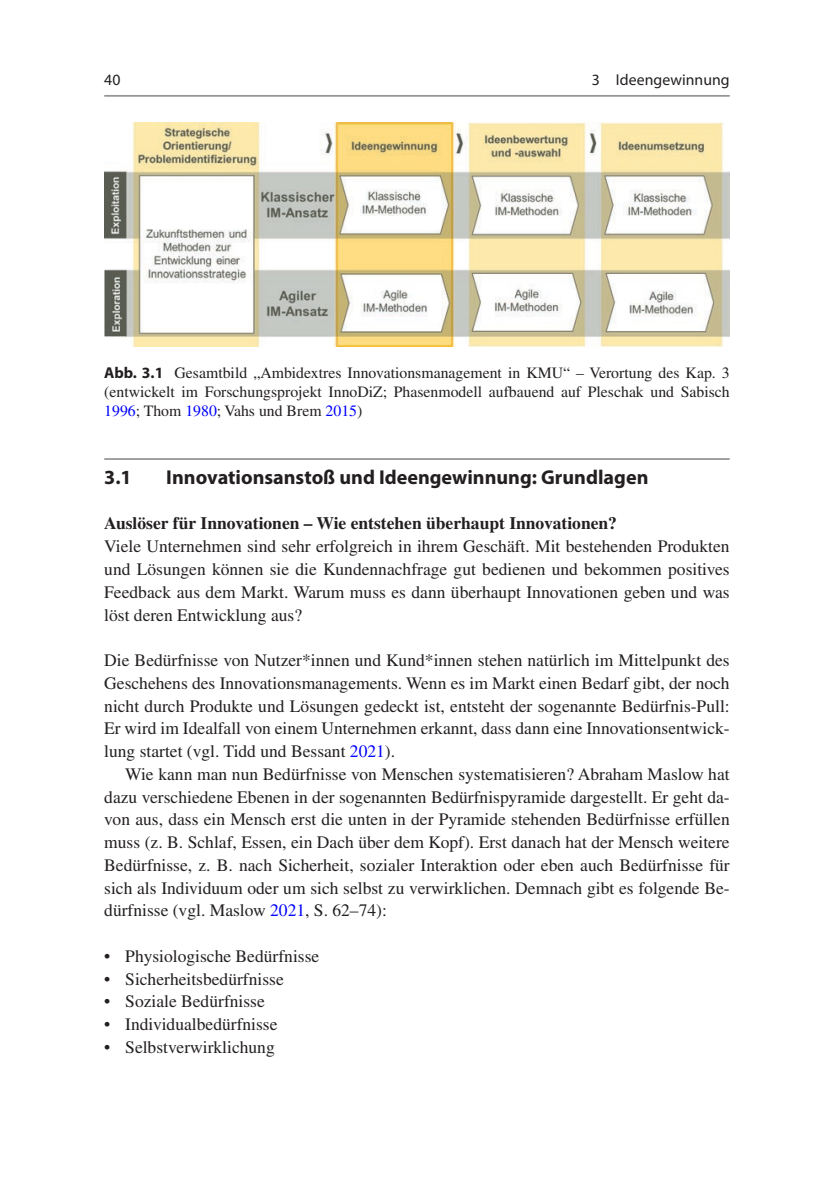
<style>
.page{position:relative;width:834px;height:1191px;background:#fff}
.page>*{position:absolute;margin:0;border:0;box-sizing:border-box;transform-origin:0 0}
._1_hd{font:700 20.12px "Myriad Pro";color:#231f20}
.Text{font:17.5px/22.8px "Times LT Std";color:#231f20;text-align:justify}
.Text_flush{font:17.5px/22.8px "Times LT Std";color:#231f20;text-align:justify}
.B_title_Overview{font:700 17.5px "Times LT Std";color:#231f20}
.t1{font:15.75px/19.2px "Times LT Std";color:#231f20;text-align:justify}
.t2{font:15.75px "Myriad Pro";letter-spacing:.005em;color:#231f20}
.s1{font-family:"Myriad Pro";font-weight:700}
.s2{color:#00f}
</style>
<div class="page">
<img style="left:105px;top:122px;width:624px;height:224px">
<hr style="left:104px;top:458px;width:625px;height:2px;background:#939598">
<hr style="left:104px;top:95px;width:625px;height:2px;background:#939598">
<p class="t2" style="left:104px;top:70px;width:18px">40</p>
<p class="t2" style="left:592px;top:70px;width:139px">3 Ideengewinnung</p>
<p class="t1" style="left:104px;top:363px;width:627px"><span class="s1">Abb. 3.1</span> Gesamtbild „Ambidextres Innovationsmanagement in KMU“ – Verortung des Kap. 3 (entwickelt im Forschungsprojekt InnoDiZ; Phasenmodell aufbauend auf Pleschak und Sabisch <span class="s2">1996</span>; Thom <span class="s2">1980</span>; Vahs und Brem <span class="s2">2015</span>)</p>
<h2 class="_1_hd" style="left:104px;top:464px;width:29px">3.1</h2>
<h2 class="_1_hd" style="left:166px;top:464px;width:483px">Innovationsanstoß und Ideengewinnung: Grundlagen</h2>
<p class="B_title_Overview" style="left:104px;top:513px;width:514px">Auslöser für Innovationen – Wie entstehen überhaupt Innovationen?</p>
<p class="Text_flush" style="left:104px;top:535px;width:627px">Viele Unternehmen sind sehr erfolgreich in ihrem Geschäft. Mit bestehenden Produkten und Lösungen können sie die Kundennachfrage gut bedienen und bekommen positives Feedback aus dem Markt. Warum muss es dann überhaupt Innovationen geben und was löst deren Entwicklung aus?</p>
<p class="Text" style="left:104px;top:648px;width:627px">Die Bedürfnisse von Nutzer*innen und Kund*innen stehen natürlich im Mittelpunkt des Geschehens des Innovationsmanagements. Wenn es im Markt einen Bedarf gibt, der noch nicht durch Produkte und Lösungen gedeckt ist, entsteht der sogenannte Bedürfnis-Pull:<br>Er wird im Idealfall von einem Unternehmen erkannt, dass dann eine Innovationsentwick&shy;lung startet (vgl. Tidd und Bessant <span class="s2">2021</span>).</p>
<p class="Text" style="left:104px;top:762px;width:627px;text-indent:21px">Wie kann man nun Bedürfnisse von Menschen systematisieren? Abraham Maslow hat dazu verschiedene Ebenen in der sogenannten Bedürfnispyramide dargestellt. Er geht da&shy;von aus, dass ein Mensch erst die unten in der Pyramide stehenden Bedürfnisse erfüllen muss (z. B. Schlaf, Essen, ein Dach über dem Kopf). Erst danach hat der Mensch weitere Bedürfnisse, z. B. nach Sicherheit, sozialer Interaktion oder eben auch Bedürfnisse für sich als Individuum oder um sich selbst zu verwirklichen. Demnach gibt es folgende Be&shy;dürfnisse (vgl. Maslow <span class="s2">2021</span>, S. 62–74):</p>
<p class="Text" style="left:104px;top:944px;width:216px">• Physiologische Bedürfnisse</p>
<p class="Text" style="left:104px;top:967px;width:181px">• Sicherheitsbedürfnisse</p>
<p class="Text" style="left:104px;top:990px;width:162px">• Soziale Bedürfnisse</p>
<p class="Text" style="left:104px;top:1012px;width:175px">• Individualbedürfnisse</p>
<p class="Text" style="left:104px;top:1035px;width:172px">• Selbstverwirklichung</p>
</div>
